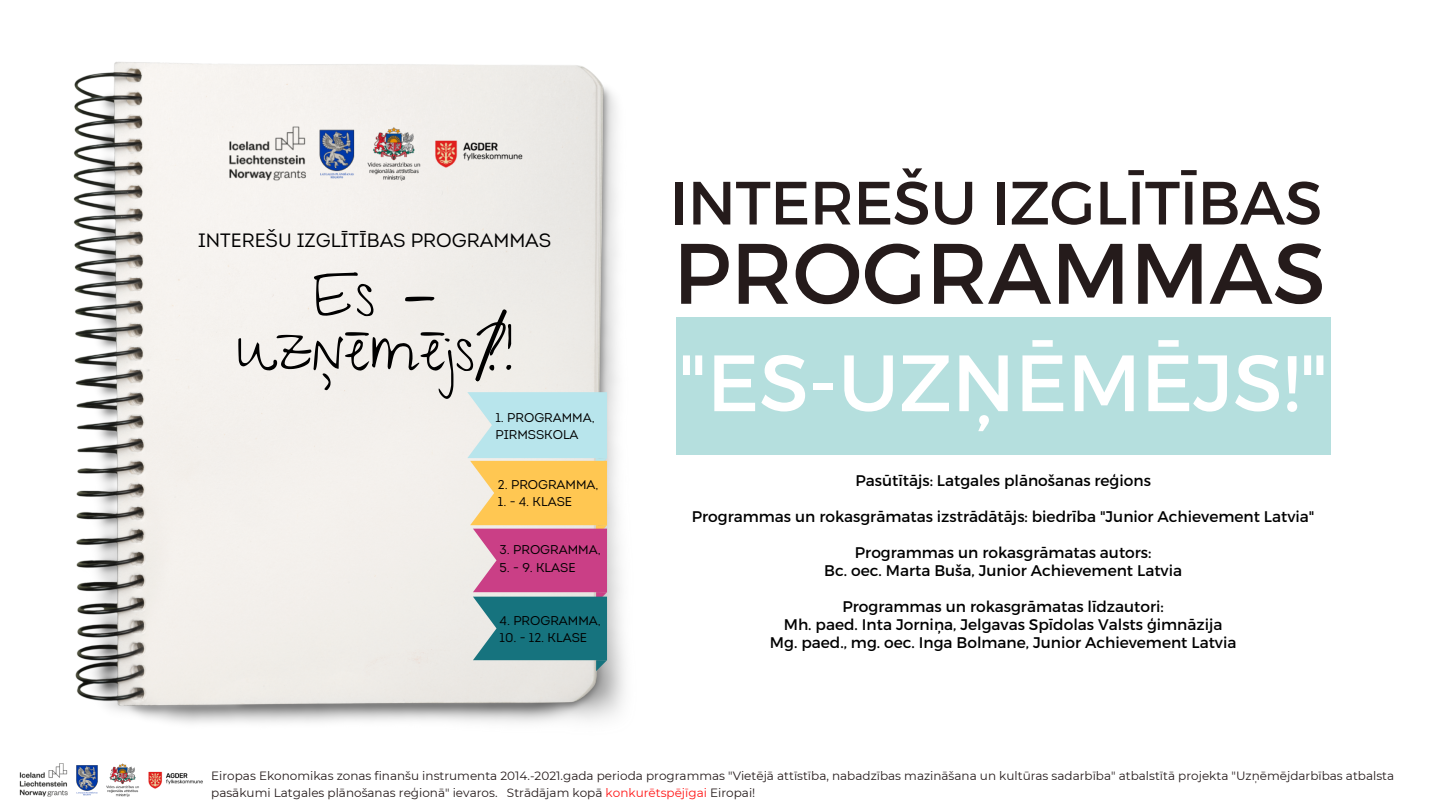
<style>
.page{position:relative;width:1440px;height:810px;background:#fff}
.page>*{position:absolute;margin:0;border:0;box-sizing:border-box;transform-origin:0 0}
.t1{font:85.6px "Montserrat";color:#251b1b}
.t2{font:79.7px "Montserrat";color:#fff}
.t3{font:61px "Montserrat";letter-spacing:-.01em;color:#251b1b}
.t4{font:57.7px/54.9px "Give You Glory";color:#000;text-align:center}
.t5{font:19.3px "Intro";color:#000}
.t6{font:15.4px/18px "Montserrat";color:#000;text-align:center}
.t7{font:12.7px/17.4px "Intro";color:#000}
.t8{font:12px/16.5px "Montserrat";color:#251b1b}
.s1{color:#ff1616}
</style>
<div class="page">
<div style="left:676px;top:317px;width:655px;height:138px;background:#b5dfde"></div>
<img style="left:73px;top:62px;width:552px;height:661px">
<svg style="left:467px;top:392px;width:140px;height:279px;background:#b3a7a0"></svg>
<svg style="left:455px;top:332px;width:73px;height:51px;background:#e0deda"></svg>
<img style="left:220px;top:62px;width:309px;height:270px">
<img style="left:19px;top:700px;width:187px;height:97px">
<p class="t5" style="left:198px;top:232px;width:355px">INTEREŠU IZGLĪTĪBAS PROGRAMMAS</p>
<h3 class="t4" style="left:237px;top:268px;width:277px">Es - uzņēmējs?!</h3>
<p class="t7" style="left:495px;top:410px;width:101px">1. PROGRAMMA,<br>PIRMSSKOLA</p>
<p class="t7" style="left:498px;top:477px;width:102px">2. PROGRAMMA,</p>
<p class="t7" style="left:498px;top:495px;width:76px">1. - 4. KLASE</p>
<p class="t7" style="left:500px;top:542px;width:103px">3. PROGRAMMA,</p>
<p class="t7" style="left:500px;top:560px;width:78px">5. - 9. KLASE</p>
<p class="t7" style="left:500px;top:613px;width:103px">4. PROGRAMMA,</p>
<p class="t7" style="left:500px;top:630px;width:89px">10. - 12. KLASE</p>
<h3 class="t3" style="left:670px;top:163px;width:654px">INTEREŠU IZGLĪTĪBAS</h3>
<h1 class="t1" style="left:673px;top:218px;width:654px">PROGRAMMAS</h1>
<h2 class="t2" style="left:678px;top:331px;width:652px">"ES-UZŅĒMĒJS!"</h2>
<p class="t6" style="left:855px;top:471px;width:297px">Pasūtītājs: Latgales plānošanas reģions</p>
<p class="t6" style="left:692px;top:507px;width:624px">Programmas un rokasgrāmatas izstrādātājs: biedrība "Junior Achievement Latvia"</p>
<p class="t6" style="left:824px;top:543px;width:359px">Programmas un rokasgrāmatas autors:<br>Bc. oec. Marta Buša, Junior Achievement Latvia</p>
<p class="t6" style="left:770px;top:597px;width:468px">Programmas un rokasgrāmatas līdzautori:<br>Mh. paed. Inta Jorniņa, Jelgavas Spīdolas Valsts ģimnāzija<br>Mg. paed., mg. oec. Inga Bolmane, Junior Achievement Latvia</p>
<p class="t8" style="left:211px;top:767px;width:1184px">Eiropas Ekonomikas zonas finanšu instrumenta 2014.-2021.gada perioda programmas "Vietējā attīstība, nabadzības mazināšana un kultūras sadarbība" atbalstītā projekta "Uzņēmējdarbības atbalsta pasākumi Latgales plānošanas reģionā" ievaros. Strādājam kopā <span class="s1">konkurētspējīgai</span> Eiropai!</p>
</div>
